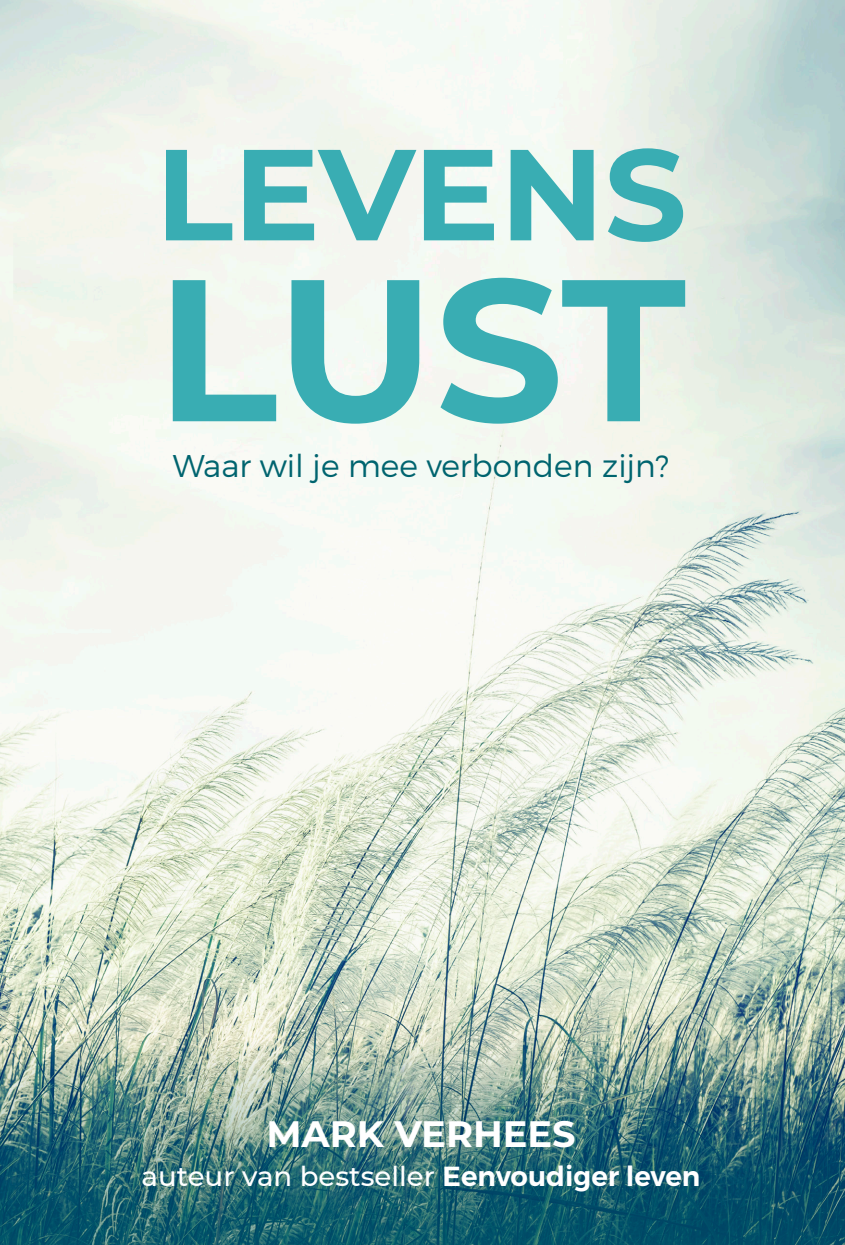
<style>
.page{position:relative;width:845px;height:1245px;background:#fff}
.page>*{position:absolute;margin:0;border:0;box-sizing:border-box;transform-origin:0 0}
.t1{font:700 201.6px "Montserrat";color:#39adb3}
.t2{font:700 129.2px "Montserrat";color:#39adb3}
.t3{font:700 36.8px "Montserrat";color:#fff}
.t4{font:300 31.4px "Montserrat";color:#00646f}
.t5{font:500 27.6px "Montserrat";color:#fff}
.s1{font-weight:600}
</style>
<div class="page">
<img style="left:0;top:0;width:845px;height:992px">
<svg style="left:0;top:992px;width:845px;height:253px;background:#5c8a8b"></svg>
<p class="t2" style="left:155px;top:101px;width:533px">LEVENS</p>
<p class="t1" style="left:156px;top:204px;width:531px">LUST</p>
<p class="t4" style="left:173px;top:447px;width:498px">Waar wil je mee verbonden zijn?</p>
<p class="t3" style="left:266px;top:1107px;width:311px">MARK VERHEES</p>
<p class="t5" style="left:142px;top:1157px;width:560px">auteur van bestseller <span class="s1">Eenvoudiger leven</span></p>
</div>
